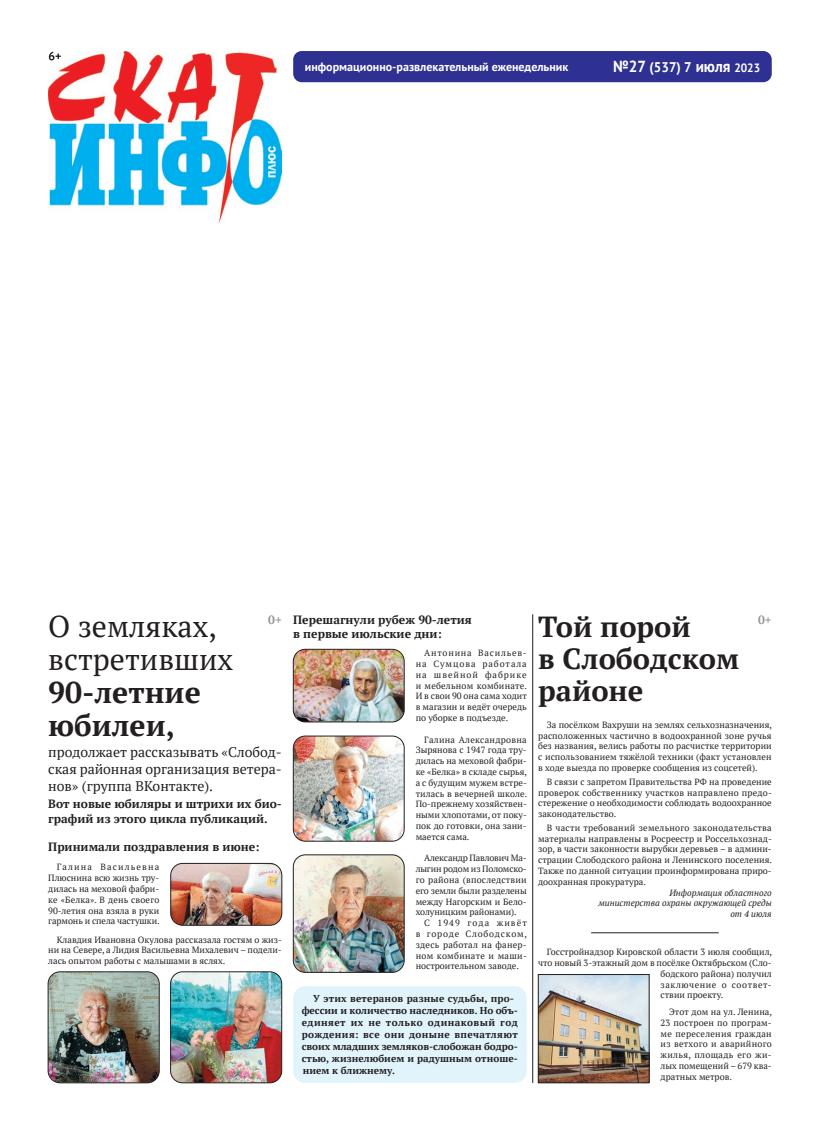
<style>
.page{position:relative;width:820px;height:1134px;background:#fff}
.page>*{position:absolute;margin:0;border:0;box-sizing:border-box;transform-origin:0 0}
.t1{font:30px/33px "PT Serif";color:#231f20}
.t2{font:700 30px/33px "PT Serif";color:#231f20}
.t3{font:700 29px/32px "PT Serif";color:#231f20}
.t4{font:700 16px "PT Sans";color:#fff;scale:.95 1}
.t5{font:14px/16.8px "PT Serif";color:#231f20;text-align:justify}
.t6{font:700 12px/14.4px "PT Serif";color:#231f20}
.t7{font:700 12px "PT Sans";color:#fff}
.t8{font:700 12px "PT Serif";color:#939598}
.t9{font:700 10px/12px "PT Serif";color:#231f20}
.t10{font:9px/10.8px "PT Serif";color:#231f20;text-align:justify}
.t11{font:italic 9px/10.8px "PT Serif";color:#231f20;text-align:right}
.t12{font:9px "PT Serif";letter-spacing:.065em;color:#231f20}
.s1{font-size:14px}
.s2{font-size:12px}
</style>
<div class="page">
<img style="left:48px;top:51px;width:234px;height:172px">
<svg style="left:49px;top:52px;width:12px;height:8px"></svg>
<div style="left:293px;top:51px;width:478px;height:31px;background:#2e3092;border-radius:9px"></div>
<hr style="left:591px;top:932px;width:127px;height:1px;background:#231f20">
<hr style="left:532px;top:614px;width:1px;height:469px;background:#231f20">
<img style="left:48px;top:972px;width:111px;height:111px">
<div style="left:48px;top:972px;width:111px;height:111px;border:1px solid #231f20;border-radius:12px"></div>
<img style="left:293px;top:649px;width:111px;height:73px">
<div style="left:293px;top:649px;width:111px;height:73px;border:1px solid #231f20;border-radius:12px"></div>
<img style="left:293px;top:736px;width:111px;height:105px">
<div style="left:293px;top:736px;width:111px;height:105px;border:1px solid #231f20;border-radius:12px"></div>
<img style="left:293px;top:855px;width:111px;height:117px">
<div style="left:293px;top:855px;width:111px;height:117px;border:1px solid #231f20;border-radius:12px"></div>
<img style="left:171px;top:863px;width:111px;height:62px">
<div style="left:170px;top:863px;width:112px;height:62px;border:1px solid #231f20;border-radius:12px"></div>
<img style="left:170px;top:972px;width:111px;height:111px">
<div style="left:170px;top:972px;width:112px;height:111px;border:1px solid #231f20;border-radius:12px"></div>
<div style="left:293px;top:986px;width:233px;height:97px;background:#e1f4fc;border-radius:12px"></div>
<img style="left:540px;top:976px;width:107px;height:105px">
<div style="left:538px;top:974px;width:111px;height:109px;border:1px solid #231f20"></div>
<h3 class="t7" style="left:305px;top:59px;width:265px">информационно-развлекательный еженедельник</h3>
<h3 class="t4" style="left:613px;top:56px;width:156px">№27 <span class="s1">(537) 7</span> июля <span class="s2">2023</span></h3>
<h3 class="t6" style="left:293px;top:612px;width:180px">Перешагнули рубеж 90-летия в первые июльские дни:</h3>
<h3 class="t8" style="left:268px;top:611px;width:15px">0+</h3>
<h3 class="t8" style="left:757px;top:611px;width:15px">0+</h3>
<h2 class="t3" style="left:538px;top:610px;width:203px">Той порой<br>в Слободском районе</h2>
<p class="t10" style="left:538px;top:719px;width:235px;text-indent:9px">За посёлком Вахруши на землях сельхозназначения, расположенных частично в водоохранной зоне ручья без названия, велись работы по расчистке территории с использованием тяжёлой техники (факт установлен в ходе выезда по проверке сообщения из соцсетей).</p>
<p class="t10" style="left:538px;top:776px;width:235px;text-indent:9px">В связи с запретом Правительства РФ на проведение проверок собственнику участков направлено предо&shy;стережение о необходимости соблюдать водоохранное законодательство.</p>
<p class="t10" style="left:538px;top:822px;width:235px;text-indent:9px">В части требований земельного законодательства материалы направлены в Росреестр и Россельхознад&shy;зор, в части законности вырубки деревьев – в админи&shy;страции Слободского района и Ленинского поселения.<br>Также по данной ситуации проинформирована приро&shy;доохранная прокуратура.</p>
<p class="t11" style="left:598px;top:887px;width:175px">Информация областного<br>министерства охраны окружающей среды от 4 июля</p>
<p class="t10" style="left:546px;top:946px;width:227px">Госстройнадзор Кировской области 3 июля сообщил,</p>
<p class="t10" style="left:538px;top:957px;width:235px">что новый 3-этажный дом в посёлке Октябрьском (Сло-</p>
<p class="t10" style="left:660px;top:968px;width:113px">бодского района) получил</p>
<p class="t12" style="left:660px;top:979px;width:113px">заключение о соответ-</p>
<p class="t10" style="left:660px;top:990px;width:64px">ствии проекту.</p>
<p class="t10" style="left:660px;top:1006px;width:113px;text-indent:9px">Этот дом на ул. Ленина, 23 построен по програм&shy;ме переселения граждан из ветхого и аварийного жилья, площадь его жи&shy;лых помещений – 679 ква&shy;дратных метров.</p>
<h1 class="t1" style="left:48px;top:610px;width:186px">О земляках, встретивших</h1>
<h1 class="t2" style="left:48px;top:676px;width:154px">90-летние юбилеи,</h1>
<h3 class="t5" style="left:48px;top:744px;width:235px">продолжает рассказывать «Слобод&shy;ская районная организация ветера&shy;нов» (группа ВКонтакте).</h3>
<h3 class="t6" style="left:48px;top:797px;width:235px">Вот новые юбиляры и штрихи их био&shy;графий из этого цикла публикаций.</h3>
<p class="t10" style="left:48px;top:862px;width:113px;text-indent:9px">Галина Васильевна Плюснина всю жизнь тру&shy;дилась на меховой фабри&shy;ке «Белка». В день своего 90-летия она взяла в руки гармонь и спела частушки.</p>
<p class="t10" style="left:415px;top:647px;width:113px;text-indent:9px">Антонина Васильев&shy;на Сумцова работала на швейной фабрике и мебельном комбинате.<br>И в свои 90 она сама ходит в магазин и ведёт очередь по уборке в подъезде.</p>
<p class="t10" style="left:415px;top:734px;width:113px;text-indent:9px">Галина Александровна Зырянова с 1947 года тру&shy;дилась на меховой фабри&shy;ке «Белка» в складе сырья, а с будущим мужем встре&shy;тилась в вечерней школе.<br>По-прежнему хозяйствен&shy;ными хлопотами, от поку&shy;пок до готовки, она зани&shy;мается сама.</p>
<p class="t10" style="left:415px;top:853px;width:113px;text-indent:9px">Александр Павлович Ма&shy;лыгин родом из Поломско&shy;го района (впоследствии его земли были разделены между Нагорским и Бело&shy;холуницким районами).</p>
<p class="t10" style="left:415px;top:917px;width:113px;text-indent:9px">С 1949 года живёт в городе Слободском, здесь работал на фанер&shy;ном комбинате и маши&shy;ностроительном заводе.</p>
<h3 class="t6" style="left:48px;top:840px;width:213px">Принимали поздравления в июне:</h3>
<p class="t10" style="left:48px;top:934px;width:235px;text-indent:9px">Клавдия Ивановна Окулова рассказала гостям о жиз&shy;ни на Севере, а Лидия Васильевна Михалевич – подели&shy;лась опытом работы с малышами в яслях.</p>
<p class="t9" style="left:301px;top:993px;width:218px;text-indent:12px">У этих ветеранов разные судьбы, про&shy;фессии и количество наследников. Но объ&shy;единяет их не только одинаковый год рождения: все они доныне впечатляют своих младших земляков-слобожан бодро&shy;стью, жизнелюбием и радушным отноше&shy;нием к ближнему.</p>
</div>
